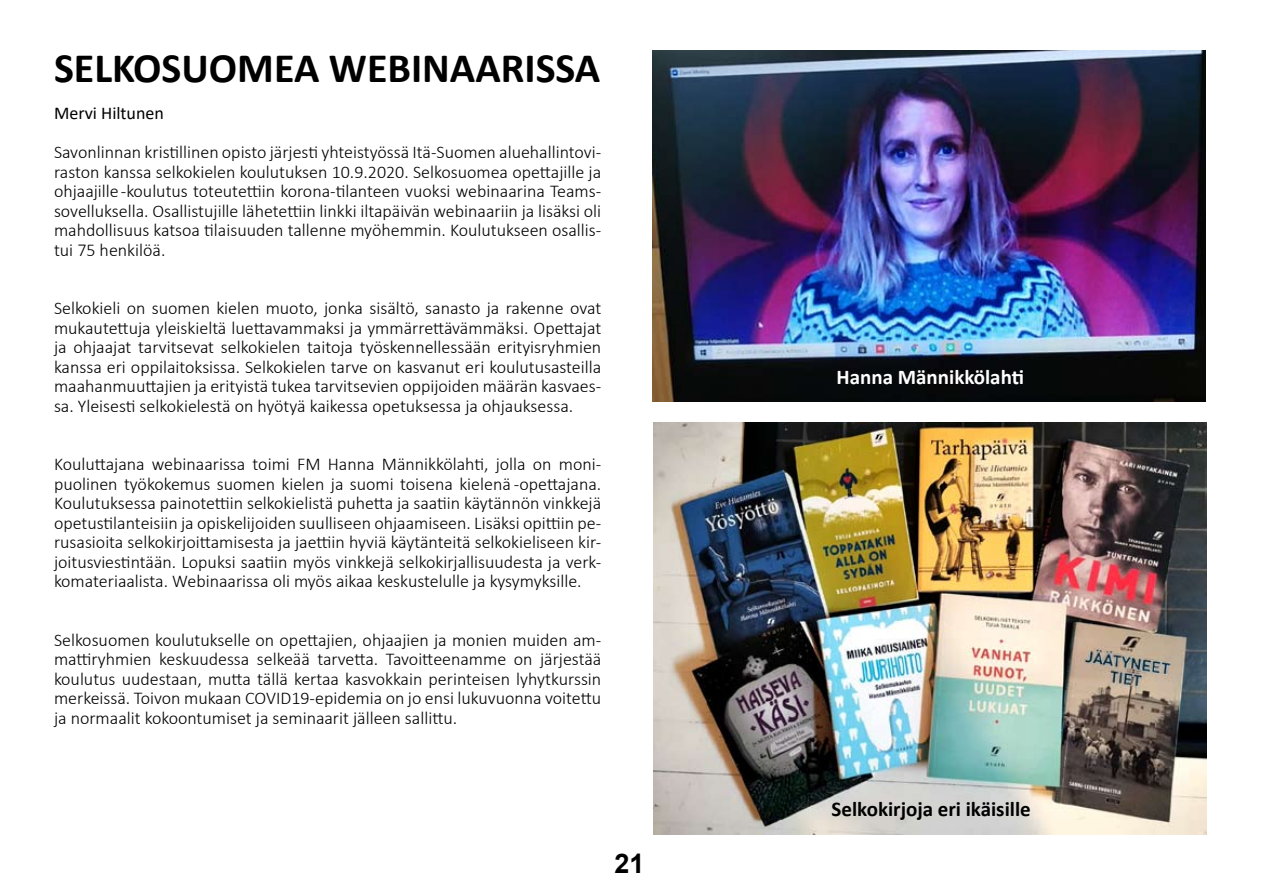
<style>
.page{position:relative;width:1263px;height:893px;background:#fff}
.page>*{position:absolute;margin:0;border:0;box-sizing:border-box;transform-origin:0 0}
.t1{font:700 42px "Calibri";color:#000}
.t2{font:700 27px "Arial";color:#000}
.t3{font:700 21px "Calibri";color:#000}
.t4{font:700 21px "Calibri";color:#fff}
.t5{font:300 18px/19.5px "Calibri";color:#000;text-align:justify}
.t6{font:18px "Calibri";color:#000}
</style>
<div class="page">
<img style="left:654px;top:422px;width:552px;height:413px">
<img style="left:653px;top:50px;width:553px;height:352px">
<h1 class="t1" style="left:54px;top:38px;width:548px">SELKOSUOMEA WEBINAARISSA</h1>
<p class="t6" style="left:54px;top:101px;width:111px">Mervi Hiltunen</p>
<p class="t5" style="left:54px;top:142px;width:549px">Savonlinnan kristillinen opisto järjesti yhteistyössä Itä-Suomen aluehallintovi&shy;raston kanssa selkokielen koulutuksen 10.9.2020. Selkosuomea opettajille ja ohjaajille -koulutus toteutettiin korona-tilanteen vuoksi webinaarina Teams&shy;sovelluksella. Osallistujille lähetettiin linkki iltapäivän webinaariin ja lisäksi oli mahdollisuus katsoa tilaisuuden tallenne myöhemmin. Koulutukseen osallis&shy;tui 75 henkilöä.</p>
<p class="t5" style="left:54px;top:298px;width:549px">Selkokieli on suomen kielen muoto, jonka sisältö, sanasto ja rakenne ovat mukautettuja yleiskieltä luettavammaksi ja ymmärrettävämmäksi. Opettajat ja ohjaajat tarvitsevat selkokielen taitoja työskennellessään erityisryhmien kanssa eri oppilaitoksissa. Selkokielen tarve on kasvanut eri koulutusasteilla maahanmuuttajien ja erityistä tukea tarvitsevien oppijoiden määrän kasvaes&shy;sa. Yleisesti selkokielestä on hyötyä kaikessa opetuksessa ja ohjauksessa.</p>
<p class="t5" style="left:54px;top:454px;width:549px">Kouluttajana webinaarissa toimi FM Hanna Männikkölahti, jolla on moni&shy;puolinen työkokemus suomen kielen ja suomi toisena kielenä -opettajana.<br>Koulutuksessa painotettiin selkokielistä puhetta ja saatiin käytännön vinkkejä opetustilanteisiin ja opiskelijoiden suulliseen ohjaamiseen. Lisäksi opittiin pe&shy;rusasioita selkokirjoittamisesta ja jaettiin hyviä käytänteitä selkokieliseen kir&shy;joitusviestintään. Lopuksi saatiin myös vinkkejä selkokirjallisuudesta ja verk&shy;komateriaalista. Webinaarissa oli myös aikaa keskustelulle ja kysymyksille.</p>
<p class="t5" style="left:54px;top:630px;width:549px">Selkosuomen koulutukselle on opettajien, ohjaajien ja monien muiden am&shy;mattiryhmien keskuudessa selkeää tarvetta. Tavoitteenamme on järjestää koulutus uudestaan, mutta tällä kertaa kasvokkain perinteisen lyhytkurssin merkeissä. Toivon mukaan COVID19-epidemia on jo ensi lukuvuonna voitettu ja normaalit kokoontumiset ja seminaarit jälleen sallittu.</p>
<h2 class="t2" style="left:614px;top:844px;width:32px">21</h2>
<p class="t4" style="left:836px;top:362px;width:189px">Hanna Männikkölahti</p>
<p class="t3" style="left:831px;top:795px;width:201px">Selkokirjoja eri ikäisille</p>
</div>
